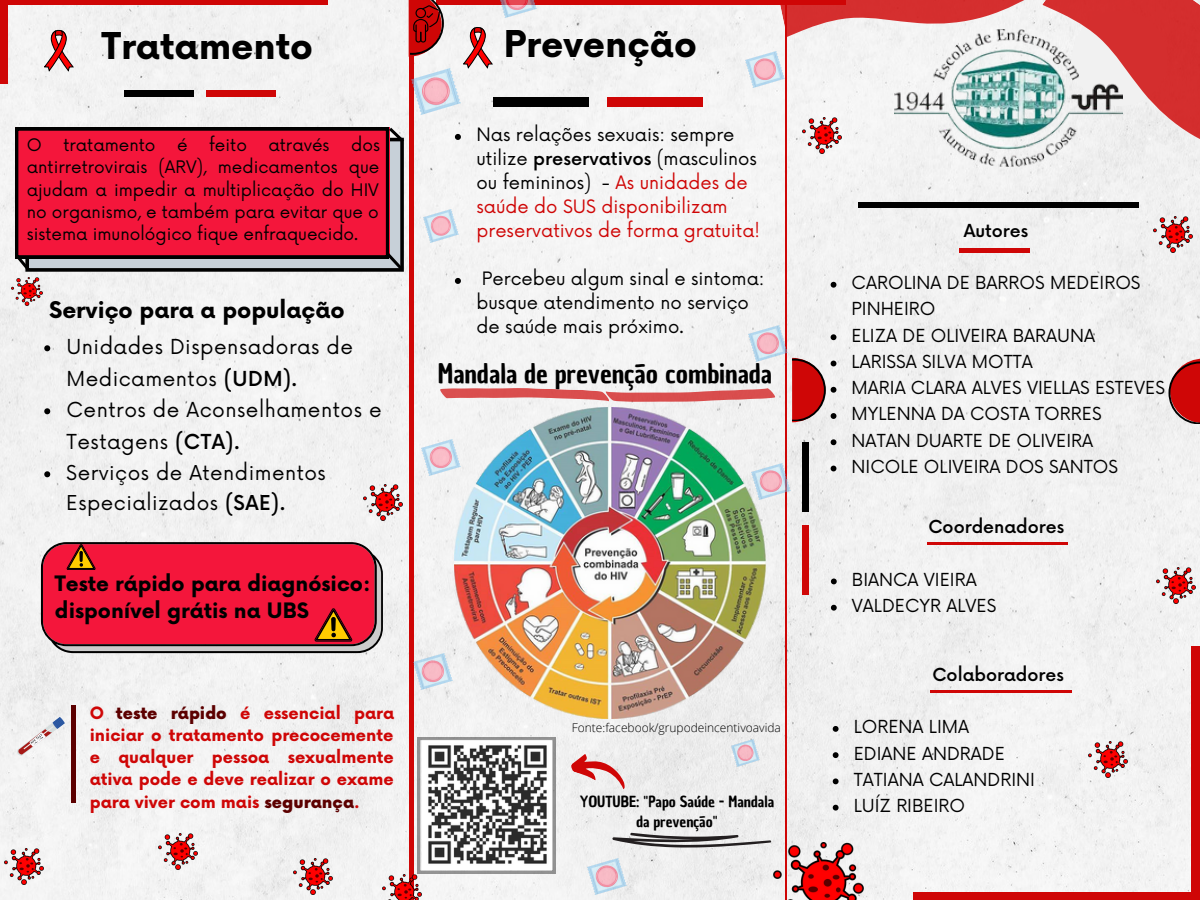
<style>
.page{position:relative;width:1200px;height:900px;background:#f2f2f2}
.page>*{position:absolute;margin:0;border:0;box-sizing:border-box;transform-origin:0 0}
.t1{font:700 36px "Now";color:#000}
.t2{font:26px "Chau Philomene One";color:#000}
.t3{font:700 22.4px "Now";color:#000}
.t4{font:700 20.8px/27.6px "Now";color:#000}
.t5{font:20.2px/31.6px "Now";letter-spacing:.025em;color:#000}
.t6{font:20px/30px "Now";letter-spacing:.025em;color:#000}
.t7{font:18px/24px "Now";color:#cf0606}
.t8{font:18px/24px "Now";color:#000}
.t9{font:17.6px/26.2px "Now";color:#000}
.t10{font:500 17.6px "Now";color:#000}
.t11{font:16.8px/22.2px "Now";color:#000;text-align:justify}
.t12{font:700 16.6px/22.2px "Now";color:#cf0606;text-align:justify}
.t13{font:15px/20px "Chau Philomene One";color:#000;text-align:center}
.t14{font:300 12px "Open Sans";color:#000}
.s1{font-weight:500}
.s2{font-weight:900;color:#5c0000}
.s3{color:#000}
.s4{font-weight:500;color:#000}
</style>
<div class="page">
<svg style="left:831px;top:282px;width:5px;height:6px"></svg>
<svg style="left:831px;top:334px;width:5px;height:6px"></svg>
<svg style="left:831px;top:439px;width:5px;height:6px"></svg>
<svg style="left:831px;top:466px;width:5px;height:5px"></svg>
<hr style="left:959px;top:249px;width:71px;height:4px;background:#cf0606">
<hr style="left:785px;top:0;width:1px;height:900px;background:#cf0606">
<div style="left:409px;top:0;width:5px;height:900px;background:#cf0606"></div>
<div style="left:124px;top:90px;width:69px;height:7px;background:#000"></div>
<div style="left:206px;top:90px;width:70px;height:7px;background:#cf0606"></div>
<svg style="left:792px;top:358px;width:44px;height:64px"></svg>
<svg style="left:1169px;top:359px;width:31px;height:64px;background:#c33636"></svg>
<div style="left:802px;top:442px;width:6px;height:70px;background:#000"></div>
<div style="left:802px;top:525px;width:6px;height:69px;background:#cf0606"></div>
<div style="left:914px;top:892px;width:286px;height:8px;background:#cf0606"></div>
<svg style="left:44px;top:27px;width:30px;height:47px"></svg>
<svg style="left:33px;top:146px;width:371px;height:126px;background:#8b8d93"></svg>
<svg style="left:383px;top:249px;width:23px;height:24px"></svg>
<svg style="left:14px;top:253px;width:19px;height:21px"></svg>
<svg style="left:386px;top:125px;width:21px;height:21px"></svg>
<div style="left:15px;top:128px;width:374px;height:130px;background:#f4163b"></div>
<svg style="left:17px;top:717px;width:48px;height:39px"></svg>
<svg style="left:44px;top:345px;width:6px;height:6px"></svg>
<svg style="left:44px;top:408px;width:6px;height:6px"></svg>
<svg style="left:44px;top:471px;width:6px;height:6px"></svg>
<hr style="left:72px;top:706px;width:4px;height:97px;background:#5c0000">
<img style="left:4px;top:849px;width:39px;height:36px">
<img style="left:383px;top:875px;width:39px;height:25px">
<img style="left:294px;top:859px;width:39px;height:36px">
<img style="left:159px;top:834px;width:39px;height:36px">
<img style="left:364px;top:485px;width:39px;height:36px">
<img style="left:11px;top:277px;width:32px;height:29px">
<div style="left:436px;top:0;width:409px;height:5px;background:#cf0606"></div>
<div style="left:0;top:0;width:328px;height:5px;background:#cf0606"></div>
<svg style="left:41px;top:542px;width:342px;height:111px;background:#dc2540"></svg>
<img style="left:1089px;top:741px;width:39px;height:36px">
<img style="left:1156px;top:567px;width:39px;height:36px">
<div style="left:493px;top:98px;width:96px;height:9px;background:#000"></div>
<div style="left:607px;top:98px;width:96px;height:9px;background:#cf0606"></div>
<svg style="left:463px;top:24px;width:30px;height:47px"></svg>
<img style="left:497px;top:0;width:39px;height:18px">
<svg style="left:455px;top:134px;width:6px;height:6px"></svg>
<svg style="left:455px;top:278px;width:6px;height:6px"></svg>
<img style="left:411px;top:68px;width:50px;height:47px">
<div style="left:0;top:0;width:8px;height:84px;background:#cf0606"></div>
<img style="left:455px;top:408px;width:310px;height:310px">
<img style="left:745px;top:51px;width:24px;height:36px">
<img style="left:749px;top:326px;width:39px;height:36px">
<img style="left:422px;top:440px;width:39px;height:36px">
<img style="left:424px;top:210px;width:34px;height:33px">
<svg style="left:440px;top:385px;width:335px;height:19px"></svg>
<img style="left:752px;top:463px;width:39px;height:36px">
<svg style="left:569px;top:751px;width:62px;height:41px"></svg>
<svg style="left:612px;top:833px;width:160px;height:15px"></svg>
<img style="left:731px;top:739px;width:29px;height:27px">
<svg style="left:417px;top:737px;width:138px;height:137px"></svg>
<img style="left:588px;top:858px;width:39px;height:36px">
<img style="left:413px;top:654px;width:39px;height:36px">
<svg style="left:410px;top:0;width:34px;height:56px"></svg>
<svg style="left:831px;top:579px;width:6px;height:5px"></svg>
<svg style="left:831px;top:605px;width:6px;height:6px"></svg>
<svg style="left:769px;top:0;width:431px;height:212px"></svg>
<svg style="left:833px;top:726px;width:6px;height:6px"></svg>
<svg style="left:833px;top:752px;width:6px;height:6px"></svg>
<svg style="left:833px;top:778px;width:6px;height:6px"></svg>
<svg style="left:833px;top:805px;width:6px;height:6px"></svg>
<hr style="left:927px;top:542px;width:141px;height:3px;background:#cf0606">
<hr style="left:931px;top:690px;width:141px;height:3px;background:#cf0606">
<img style="left:774px;top:843px;width:90px;height:57px">
<img style="left:803px;top:117px;width:39px;height:36px">
<img style="left:1153px;top:217px;width:39px;height:36px">
<div style="left:1192px;top:646px;width:8px;height:254px;background:#cf0606"></div>
<h1 class="t1" style="left:102px;top:27px;width:213px">Tratamento</h1>
<p class="t11" style="left:27px;top:135px;width:355px;text-indent:324px">dos antirretrovirais (ARV), medicamentos que ajudam a impedir a multiplicação do HIV no organismo, e também para evitar que o sistema imunológico fique enfraquecido.</p>
<p class="t11" style="left:27px;top:135px;width:17px">O</p>
<p class="t11" style="left:63px;top:135px;width:94px">tratamento</p>
<p class="t11" style="left:177px;top:135px;width:12px">é</p>
<p class="t11" style="left:209px;top:135px;width:39px">feito</p>
<p class="t11" style="left:268px;top:135px;width:63px">através</p>
<p class="t3" style="left:49px;top:298px;width:297px">Serviço para a população</p>
<p class="t5" style="left:67px;top:332px;width:317px">Unidades Dispensadoras de<br>Medicamentos <span class="s1">(UDM).<br></span>Centros de Aconselhamentos e<br>Testagens <span class="s1">(CTA).</span></p>
<p class="t6" style="left:66px;top:459px;width:261px">Serviços de Atendimentos<br>Especializados <span class="s1">(SAE).</span></p>
<p class="t4" style="left:55px;top:571px;width:317px">Teste rápido para diagnósico: disponível grátis na UBS</p>
<p class="t12" style="left:90px;top:703px;width:306px">O <span class="s2">teste rápido</span> é essencial para iniciar o tratamento precocemente e qualquer pessoa sexualmente ativa pode e deve realizar o exame para viver com mais <span class="s2">segurança</span>.</p>
<h1 class="t1" style="left:504px;top:24px;width:194px">Prevenção</h1>
<p class="t7" style="left:477px;top:124px;width:285px"><span class="s3">Nas relações sexuais: sempre utilize</span> <span class="s4">preservativos</span> <span class="s3">(masculinos ou femininos) -</span> As unidades de saúde do SUS disponibilizam preservativos de forma gratuita!</p>
<p class="t8" style="left:477px;top:268px;width:289px;text-indent:5px">Percebeu algum sinal e sintoma: busque atendimento no serviço de saúde mais próximo.</p>
<h2 class="t2" style="left:438px;top:356px;width:336px">Mandala de prevenção combinada</h2>
<p class="t14" style="left:572px;top:719px;width:211px">Fonte:facebook/grupodeincentivoavida</p>
<p class="t13" style="left:580px;top:792px;width:196px">YOUTUBE: "Papo Saúde - Mandala da prevenção"</p>
<p class="t10" style="left:964px;top:221px;width:66px">Autores</p>
<p class="t9" style="left:852px;top:271px;width:315px">CAROLINA DE BARROS MEDEIROS<br>PINHEIRO<br>ELIZA DE OLIVEIRA BARAUNA<br>LARISSA SILVA MOTTA<br>MARIA CLARA ALVES VIELLAS ESTEVES<br>MYLENNA DA COSTA TORRES<br>NATAN DUARTE DE OLIVEIRA<br>NICOLE OLIVEIRA DOS SANTOS</p>
<p class="t10" style="left:928px;top:517px;width:137px">Coordenadores</p>
<p class="t9" style="left:852px;top:567px;width:146px">BIANCA VIEIRA<br>VALDECYR ALVES</p>
<p class="t10" style="left:932px;top:665px;width:133px">Colaboradores</p>
<p class="t9" style="left:854px;top:715px;width:183px">LORENA LIMA<br>EDIANE ANDRADE<br>TATIANA CALANDRINI<br>LUÍZ RIBEIRO</p>
</div>
